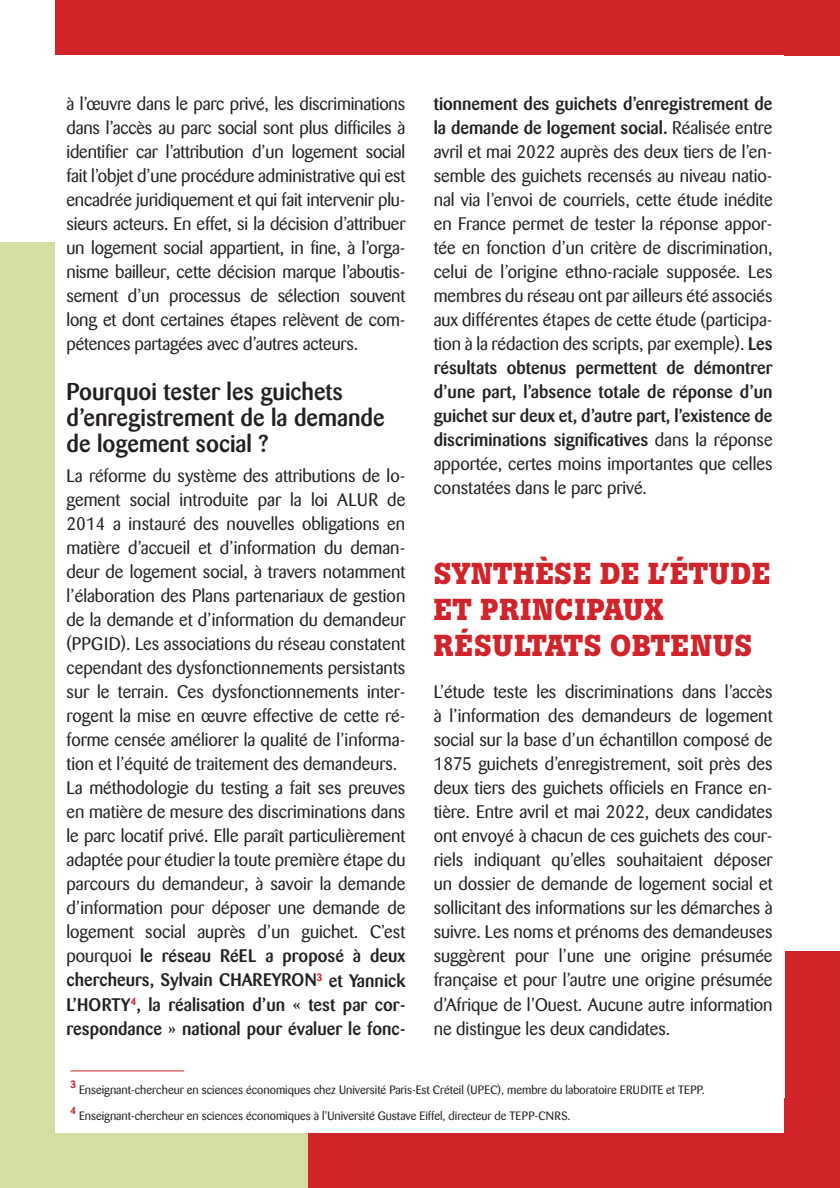
<style>
.page{position:relative;width:840px;height:1188px;background:#fff}
.page>*{position:absolute;margin:0;border:0;box-sizing:border-box;transform-origin:0 0}
.t1{font:700 30px/36px "Boton";letter-spacing:.02em;color:#d1232a}
.t2{font:500 24px/26px "Barmeno";color:#231f20}
.t3{font:18px/24px "Barmeno";color:#231f20;text-align:justify}
.t4{font:12px "Barmeno";color:#231f20}
.t5{font:700 10.4px "Barmeno";color:#d1232a}
.s1{font-weight:500}
</style>
<div class="page">
<div style="left:307px;top:1098px;width:533px;height:89px;background:#d1232a"></div>
<div style="left:0;top:242px;width:307px;height:945px;background:#d2dea6"></div>
<div style="left:55px;top:0;width:785px;height:55px;background:#d1232a"></div>
<div style="left:785px;top:951px;width:55px;height:236px;background:#d1232a"></div>
<div style="left:55px;top:55px;width:729px;height:1077px;background:#fff"></div>
<hr style="left:70px;top:1070px;width:114px;height:1px;background:#d1232a">
<p class="t3" style="left:66px;top:92px;width:340px">à l’œuvre dans le parc privé, les discriminations dans l’accès au parc social sont plus difficiles à identifier car l’attribution d’un logement social fait l’objet d’une procédure administrative qui est encadrée juridiquement et qui fait intervenir plu&shy;sieurs acteurs. En effet, si la décision d’attribuer un logement social appartient, in fine, à l’orga&shy;nisme bailleur, cette décision marque l’aboutis&shy;sement d’un processus de sélection souvent long et dont certaines étapes relèvent de com&shy;pétences partagées avec d’autres acteurs.</p>
<h2 class="t2" style="left:66px;top:379px;width:320px">Pourquoi tester les guichets d’enregistrement de la demande de logement social ?</h2>
<p class="t3" style="left:66px;top:464px;width:340px;text-align:left">La réforme du système des attributions de lo&shy;gement social introduite par la loi ALUR de 2014 a instauré des nouvelles obligations en matière d’accueil et d’information du deman&shy;deur de logement social, à travers notamment l’élaboration des Plans partenariaux de gestion de la demande et d’information du demandeur (PPGID). Les associations du réseau constatent cependant des dysfonctionnements persistants sur le terrain. Ces dysfonctionnements inter&shy;rogent la mise en œuvre effective de cette ré&shy;forme censée améliorer la qualité de l’informa&shy;tion et l’équité de traitement des demandeurs.<br>La méthodologie du testing a fait ses preuves en matière de mesure des discriminations dans le parc locatif privé. Elle paraît particulièrement adaptée pour étudier la toute première étape du parcours du demandeur, à savoir la demande d’information pour déposer une demande de logement social auprès d’un guichet. C’est pourquoi <span class="s1">le réseau RéEL a proposé à deux chercheurs, Sylvain CHAREYRON</span><sup>3</sup> <span class="s1">et Yannick L’HORTY</span><sup>4</sup><span class="s1">, la réalisation d’un « test par cor&shy;respondance » national pour évaluer le fonc-</span></p>
<p class="t3" style="left:434px;top:92px;width:340px"><span class="s1">tionnement des guichets d’enregistrement de la demande de logement social.</span> Réalisée entre avril et mai 2022 auprès des deux tiers de l’en&shy;semble des guichets recensés au niveau natio&shy;nal via l’envoi de courriels, cette étude inédite en France permet de tester la réponse appor&shy;tée en fonction d’un critère de discrimination, celui de l’origine ethno-raciale supposée. Les membres du réseau ont par ailleurs été associés aux différentes étapes de cette étude (participa&shy;tion à la rédaction des scripts, par exemple). <span class="s1">Les résultats obtenus permettent de démontrer d’une part, l’absence totale de réponse d’un guichet sur deux et, d’autre part, l’existence de discriminations significatives</span> dans la réponse apportée, certes moins importantes que celles constatées dans le parc privé.</p>
<h1 class="t1" style="left:434px;top:556px;width:338px">SYNTHÈSE DE L’ÉTUDE<br>ET PRINCIPAUX<br>RÉSULTATS OBTENUS</h1>
<p class="t3" style="left:434px;top:680px;width:340px">L’étude teste les discriminations dans l’accès à l’information des demandeurs de logement social sur la base d’un échantillon composé de 1875 guichets d’enregistrement, soit près des deux tiers des guichets officiels en France en&shy;tière. Entre avril et mai 2022, deux candidates ont envoyé à chacun de ces guichets des cour&shy;riels indiquant qu’elles souhaitaient déposer un dossier de demande de logement social et sollicitant des informations sur les démarches à suivre. Les noms et prénoms des demandeuses suggèrent pour l’une une origine présumée française et pour l’autre une origine présumée d’Afrique de l’Ouest. Aucune autre information ne distingue les deux candidates.</p>
<p class="t5" style="left:70px;top:1078px;width:7px">3</p>
<p class="t4" style="left:79px;top:1083px;width:627px">Enseignant-chercheur en sciences économiques chez Université Paris-Est Créteil (UPEC), membre du laboratoire ERUDITE et TEPP.</p>
<p class="t5" style="left:70px;top:1104px;width:7px">4</p>
<p class="t4" style="left:79px;top:1109px;width:493px">Enseignant-chercheur en sciences économiques à l’Université Gustave Eiffel, directeur de TEPP-CNRS.</p>
</div>
